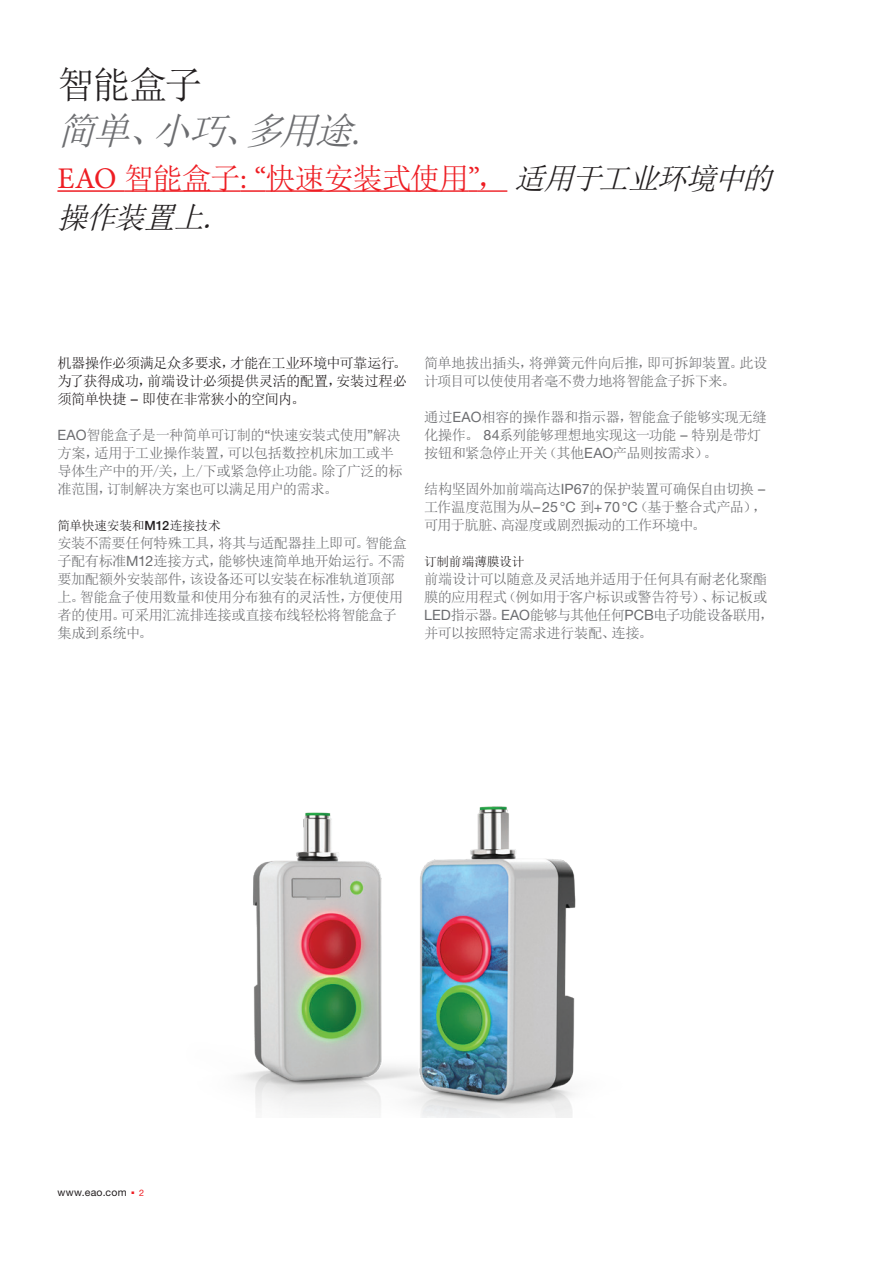
<style>
.page{position:relative;width:893px;height:1263px;background:#fff}
.page>*{position:absolute;margin:0;border:0;box-sizing:border-box;transform-origin:0 0}
.t1{font:italic 37.5px/46.5px "Sim Sun";color:#6c6d70}
.t2{font:italic 30px/39px "Sim Sun";color:#231f20}
.t3{font:14.25px/18px "Sim Sun";letter-spacing:-.04em;color:#6c6d70}
.t4{font:14.25px/18px "Sim Sun";letter-spacing:-.035em;color:#231f20;text-align:justify}
.t5{font:12.75px "Sim Sun";letter-spacing:-.02em;color:#231f20}
.t6{font:10.5px "Helvetica Neue LT Std";letter-spacing:.025em;color:#231f20}
.t7{font:9px "Helvetica Neue LT Std";color:#ee1d23}
.s1{font-style:normal;color:#231f20}
.s2{font-family:"Minion Pro"}
.s3{font-family:"Minion Pro";font-style:normal;color:#ee1d23}
.s4{font-style:normal;color:#ee1d23}
.s5{font-family:"Helvetica Neue LT Std"}
.s6{font-family:"Helvetica Neue LT Std";font-weight:500}
</style>
<div class="page">
<hr style="left:57px;top:190px;width:67px;height:2px;background:#ee1d23">
<hr style="left:124px;top:190px;width:116px;height:2px;background:#ee1d23">
<hr style="left:240px;top:190px;width:26px;height:2px;background:#ee1d23">
<hr style="left:266px;top:190px;width:202px;height:2px;background:#ee1d23">
<svg style="left:468px;top:190px;width:9px;height:2px"></svg>
<hr style="left:477px;top:190px;width:30px;height:2px;background:#ee1d23">
<img style="left:240px;top:806px;width:336px;height:311px">
<h1 class="t1" style="left:57px;top:61px;width:307px"><span class="s1">智能盒子<br></span>简单、小巧、多用途<span class="s2">.</span></h1>
<h2 class="t2" style="left:57px;top:158px;width:724px"><span class="s3">EAO</span> <span class="s4">智能盒子</span><span class="s3">: “</span><span class="s4">快速安装式使用</span><span class="s3">”</span><span class="s4">，</span>适用于工业环境中的操作装置上.</h2>
<p class="t4" style="left:57px;top:354px;width:351px">机器操作必须满足众多要求，才能在工业环境中可靠运行。为了获得成功，前端设计必须提供灵活的配置，安装过程必须简单快捷 <span class="s5">–</span> 即使在非常狭小的空间内。</p>
<p class="t3" style="left:57px;top:426px;width:347px"><span class="s5">EAO</span>智能盒子是一种简单可订制的<span class="s5">“</span>快速安装式使用<span class="s5">”</span>解决方案，适用于工业操作装置，可以包括数控机床加工或半导体生产中的开/关，上/下或紧急停止功能。除了广泛的标准范围，订制解决方案也可以满足用户的需求。</p>
<p class="t5" style="left:57px;top:519px;width:165px">简单快速安装和<span class="s6">M12</span>连接技术</p>
<p class="t3" style="left:57px;top:534px;width:351px">安装不需要任何特殊工具，将其与适配器挂上即可。智能盒子配有标准<span class="s5">M12</span>连接方式，能够快速简单地开始运行。不需要加配额外安装部件，该设备还可以安装在标准轨道顶部上。智能盒子使用数量和使用分布独有的灵活性，方便使用者的使用。可采用汇流排连接或直接布线轻松将智能盒子集成到系统中。</p>
<p class="t3" style="left:424px;top:354px;width:345px">简单地拔出插头，将弹簧元件向后推，即可拆卸装置。此设计项目可以使使用者毫不费力地将智能盒子拆下来。</p>
<p class="t3" style="left:424px;top:408px;width:344px">通过<span class="s5">EAO</span>相容的操作器和指示器，智能盒子能够实现无缝化操作。 <span class="s5">84</span>系列能够理想地实现这一功能 <span class="s5">–</span> 特别是带灯按钮和紧急停止开关（其他<span class="s5">EAO</span>产品则按需求）。</p>
<p class="t3" style="left:424px;top:480px;width:344px">结构坚固外加前端高达<span class="s5">IP67</span>的保护装置可确保自由切换 <span class="s5">–</span>工作温度范围为从<span class="s5">– 25 °C</span> 到<span class="s5">+ 70 °C</span>（基于整合式产品），可用于肮脏、高湿度或剧烈振动的工作环境中。</p>
<p class="t5" style="left:424px;top:555px;width:102px">订制前端薄膜设计</p>
<p class="t3" style="left:424px;top:570px;width:351px">前端设计可以随意及灵活地并适用于任何具有耐老化聚酯膜的应用程式（例如用于客户标识或警告符号）、标记板或<br><span class="s5">LED</span>指示器。<span class="s5">EAO</span>能够与其他任何<span class="s5">PCB</span>电子功能设备联用，并可以按照特定需求进行装配、连接。</p>
<p class="t6" style="left:57px;top:1186px;width:80px">www.eao.com <sup>.</sup></p>
<p class="t7" style="left:139px;top:1187px;width:7px">2</p>
</div>
